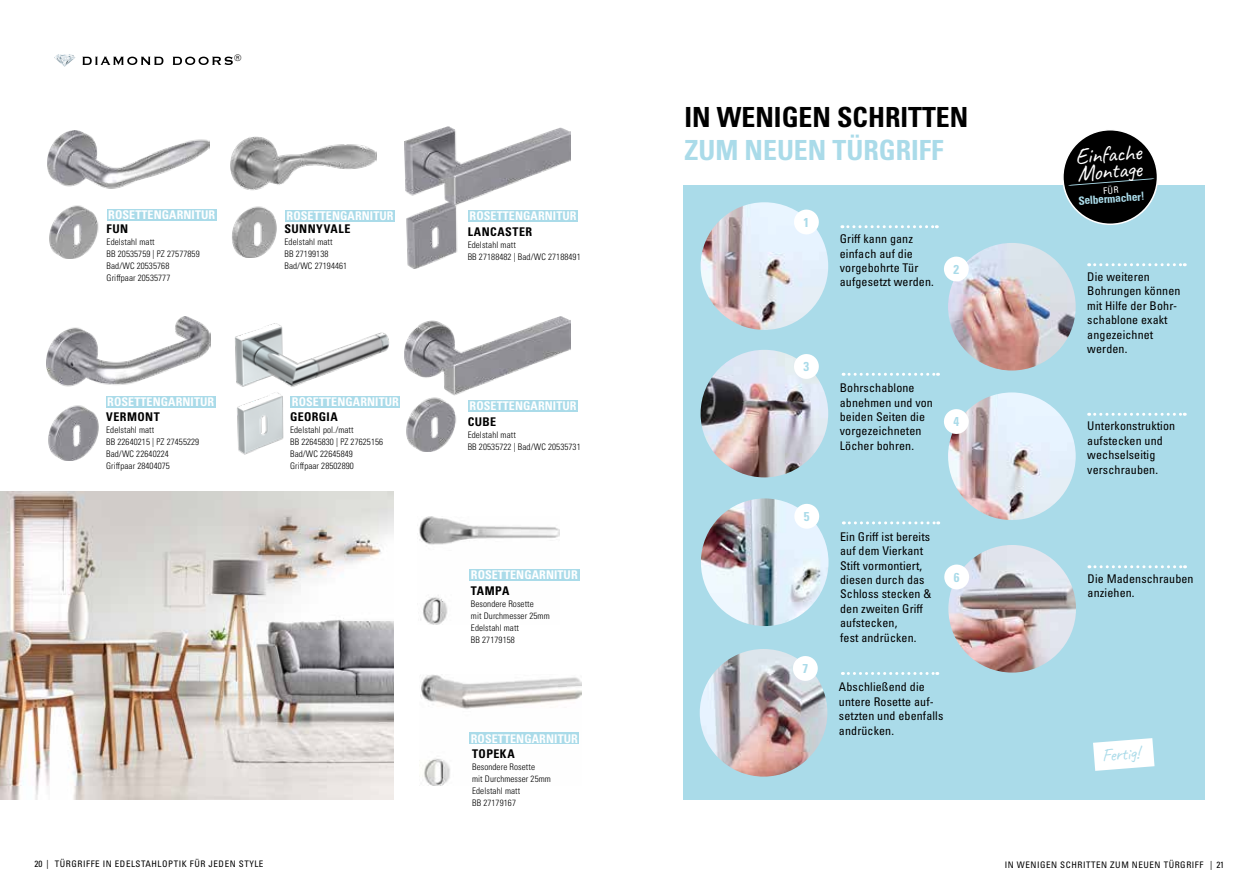
<style>
.page{position:relative;width:1259px;height:893px;background:#fff}
.page>*{position:absolute;margin:0;border:0;box-sizing:border-box;transform-origin:0 0}
.t1{font:700 condensed 27.75px "Univers LT Pro";color:#000}
.t2{font:700 condensed 27.75px "Univers LT Pro";color:#aadbe9}
.t3{font:22.95px/16.5px "Caveat";color:#fff}
.t4{font:17.85px "Caveat";color:#aadbe9}
.t5{font:700 condensed 12.9px "Univers LT Std";color:#aadbe9}
.t6{font:condensed 12px/14.4px "Univers LT Pro";letter-spacing:.01em;color:#000}
.t7{font:700 condensed 12px "Univers LT Pro";letter-spacing:.01em;color:#fff}
.t8{font:700 condensed 12px "Univers LT Pro";letter-spacing:.035em;color:#000}
.t9{font:700 condensed 11.4px "Univers LT Pro";color:#aadbe9}
.t10{font:300 condensed 9px/12px "Univers LT Pro";letter-spacing:.01em;color:#000}
.t11{font:condensed 9px "Univers LT Pro";letter-spacing:.06em;color:#000}
.t12{font:9px "Univers LT Pro 55 Roman";color:#000}
</style>
<div class="page">
<svg style="left:82px;top:57px;width:151px;height:8px"></svg>
<svg style="left:54px;top:54px;width:22px;height:13px"></svg>
<img style="left:419px;top:517px;width:141px;height:107px">
<div style="left:683px;top:185px;width:522px;height:614px;background:#aadbe9"></div>
<div style="left:1063px;top:130px;width:94px;height:94px;background:#000;border-radius:50%"></div>
<div style="left:1062px;top:129px;width:96px;height:96px;border:2px solid #fff;border-radius:50%"></div>
<div style="left:469px;top:569px;width:110px;height:12px;background:#aadbe9"></div>
<img style="left:420px;top:675px;width:161px;height:110px">
<img style="left:48px;top:131px;width:161px;height:127px">
<img style="left:46px;top:316px;width:165px;height:145px">
<img style="left:235px;top:323px;width:154px;height:132px">
<img style="left:405px;top:126px;width:166px;height:143px">
<img style="left:405px;top:317px;width:166px;height:134px">
<img style="left:700px;top:202px;width:128px;height:128px;border-radius:64px">
<svg style="left:793px;top:209px;width:26px;height:26px"></svg>
<svg style="left:842px;top:225px;width:95px;height:3px"></svg>
<img style="left:948px;top:243px;width:127px;height:128px;border-radius:64px">
<svg style="left:944px;top:256px;width:25px;height:26px"></svg>
<svg style="left:1088px;top:263px;width:97px;height:3px"></svg>
<img style="left:700px;top:350px;width:128px;height:127px;border-radius:64px">
<svg style="left:793px;top:354px;width:26px;height:25px"></svg>
<svg style="left:843px;top:373px;width:95px;height:3px"></svg>
<img style="left:948px;top:392px;width:127px;height:128px;border-radius:64px">
<svg style="left:944px;top:409px;width:25px;height:25px"></svg>
<svg style="left:1088px;top:413px;width:97px;height:3px"></svg>
<img style="left:701px;top:498px;width:127px;height:128px;border-radius:64px">
<svg style="left:794px;top:503px;width:25px;height:26px"></svg>
<svg style="left:843px;top:521px;width:95px;height:3px"></svg>
<img style="left:948px;top:545px;width:128px;height:128px;border-radius:64px">
<svg style="left:944px;top:564px;width:25px;height:26px"></svg>
<svg style="left:1089px;top:565px;width:96px;height:3px"></svg>
<img style="left:700px;top:649px;width:127px;height:128px;border-radius:64px">
<svg style="left:792px;top:656px;width:26px;height:25px"></svg>
<svg style="left:842px;top:672px;width:96px;height:3px"></svg>
<svg style="left:1093px;top:738px;width:61px;height:33px;background:#f0f8fb"></svg>
<img style="left:0;top:491px;width:394px;height:308px">
<img style="left:230px;top:137px;width:146px;height:120px">
<div style="left:107px;top:209px;width:110px;height:11px;background:#aadbe9"></div>
<div style="left:285px;top:210px;width:110px;height:11px;background:#aadbe9"></div>
<div style="left:468px;top:210px;width:110px;height:11px;background:#aadbe9"></div>
<div style="left:468px;top:400px;width:110px;height:12px;background:#aadbe9"></div>
<div style="left:106px;top:396px;width:110px;height:12px;background:#aadbe9"></div>
<div style="left:290px;top:396px;width:110px;height:12px;background:#aadbe9"></div>
<div style="left:469px;top:732px;width:110px;height:12px;background:#aadbe9"></div>
<svg style="left:1067px;top:178px;width:88px;height:16px"></svg>
<p class="t12" style="left:234px;top:53px;width:9px">®</p>
<p class="t7" style="left:108px;top:207px;width:108px">ROSETTENGARNITUR</p>
<p class="t7" style="left:287px;top:208px;width:108px">ROSETTENGARNITUR</p>
<p class="t7" style="left:469px;top:208px;width:108px">ROSETTENGARNITUR</p>
<p class="t8" style="left:107px;top:221px;width:23px">FUN</p>
<p class="t10" style="left:107px;top:235px;width:95px">Edelstahl matt<br>BB 20535759 | PZ 27577859<br>Bad/WC 20535768<br>Griffpaar 20535777</p>
<p class="t8" style="left:284px;top:221px;width:67px">SUNNYVALE</p>
<p class="t10" style="left:284px;top:235px;width:64px">Edelstahl matt<br>BB 27199138<br>Bad/WC 27194461</p>
<p class="t7" style="left:107px;top:394px;width:108px">ROSETTENGARNITUR</p>
<p class="t7" style="left:292px;top:394px;width:108px">ROSETTENGARNITUR</p>
<p class="t8" style="left:106px;top:409px;width:55px">VERMONT</p>
<p class="t10" style="left:106px;top:423px;width:95px">Edelstahl matt<br>BB 22640215 | PZ 27455229<br>Bad/WC 22640224<br>Griffpaar 28404075</p>
<p class="t8" style="left:290px;top:409px;width:49px">GEORGIA</p>
<p class="t10" style="left:290px;top:423px;width:95px">Edelstahl pol./matt<br>BB 22645830 | PZ 27625156<br>Bad/WC 22645849<br>Griffpaar 28502890</p>
<p class="t8" style="left:468px;top:224px;width:66px">LANCASTER</p>
<p class="t10" style="left:468px;top:238px;width:114px">Edelstahl matt<br>BB 27188482 | Bad/WC 27188491</p>
<p class="t7" style="left:469px;top:399px;width:108px">ROSETTENGARNITUR</p>
<p class="t8" style="left:468px;top:415px;width:30px">CUBE</p>
<p class="t10" style="left:468px;top:428px;width:114px">Edelstahl matt<br>BB 20535722 | Bad/WC 20535731</p>
<p class="t7" style="left:471px;top:568px;width:108px">ROSETTENGARNITUR</p>
<p class="t8" style="left:471px;top:583px;width:40px">TAMPA</p>
<p class="t10" style="left:471px;top:597px;width:80px">Besondere Rosette<br>mit Durchmesser 25mm<br>Edelstahl matt<br>BB 27179158</p>
<p class="t7" style="left:471px;top:731px;width:108px">ROSETTENGARNITUR</p>
<p class="t8" style="left:472px;top:746px;width:44px">TOPEKA</p>
<p class="t10" style="left:472px;top:760px;width:80px">Besondere Rosette<br>mit Durchmesser 25mm<br>Edelstahl matt<br>BB 27179167</p>
<h1 class="t1" style="left:684px;top:100px;width:285px">IN WENIGEN SCHRITTEN</h1>
<h1 class="t2" style="left:684px;top:133px;width:260px">ZUM NEUEN TÜRGRIFF</h1>
<p class="t5" style="left:803px;top:214px;width:7px">1</p>
<p class="t5" style="left:803px;top:358px;width:7px">3</p>
<p class="t5" style="left:804px;top:508px;width:7px">5</p>
<p class="t6" style="left:840px;top:231px;width:96px">Griff kann ganz einfach auf die vorgebohrte Tür aufgesetzt werden.</p>
<p class="t5" style="left:953px;top:261px;width:7px">2</p>
<p class="t6" style="left:840px;top:380px;width:95px">Bohrschablone abnehmen und von beiden Seiten die vorgezeichneten<br>Löcher bohren.</p>
<p class="t5" style="left:953px;top:414px;width:7px">4</p>
<h2 class="t3" style="left:1074px;top:148px;width:68px;rotate:-4deg">Einfache<br>Montage</h2>
<p class="t9" style="left:1078px;top:194px;width:68px;rotate:-4deg">Selbermacher!</p>
<p class="t6" style="left:1087px;top:269px;width:95px">Die weiteren<br>Bohrungen können mit Hilfe der Bohr&shy;schablone exakt angezeichnet werden.</p>
<p class="t6" style="left:1087px;top:419px;width:89px">Unterkonstruktion aufstecken und wechselseitig verschrauben.</p>
<p class="t5" style="left:802px;top:660px;width:7px">7</p>
<p class="t6" style="left:840px;top:529px;width:93px">Ein Griff ist bereits auf dem Vierkant<br>Stift vormontiert, diesen durch das<br>Schloss stecken &amp; den zweiten Griff aufstecken,<br>fest andrücken.</p>
<p class="t5" style="left:954px;top:569px;width:7px">6</p>
<p class="t6" style="left:1087px;top:571px;width:108px">Die Madenschrauben anziehen.</p>
<p class="t6" style="left:839px;top:680px;width:106px">Abschließend die untere Rosette auf&shy;setzten und ebenfalls andrücken.</p>
<h3 class="t4" style="left:1101px;top:744px;width:39px;rotate:-4deg">Fertig!</h3>
<p class="t11" style="left:34px;top:858px;width:230px">20 | TÜRGRIFFE IN EDELSTAHLOPTIK FÜR JEDEN STYLE</p>
<p class="t11" style="left:1005px;top:859px;width:221px">IN WENIGEN SCHRITTEN ZUM NEUEN TÜRGRIFF | 21</p>
</div>
